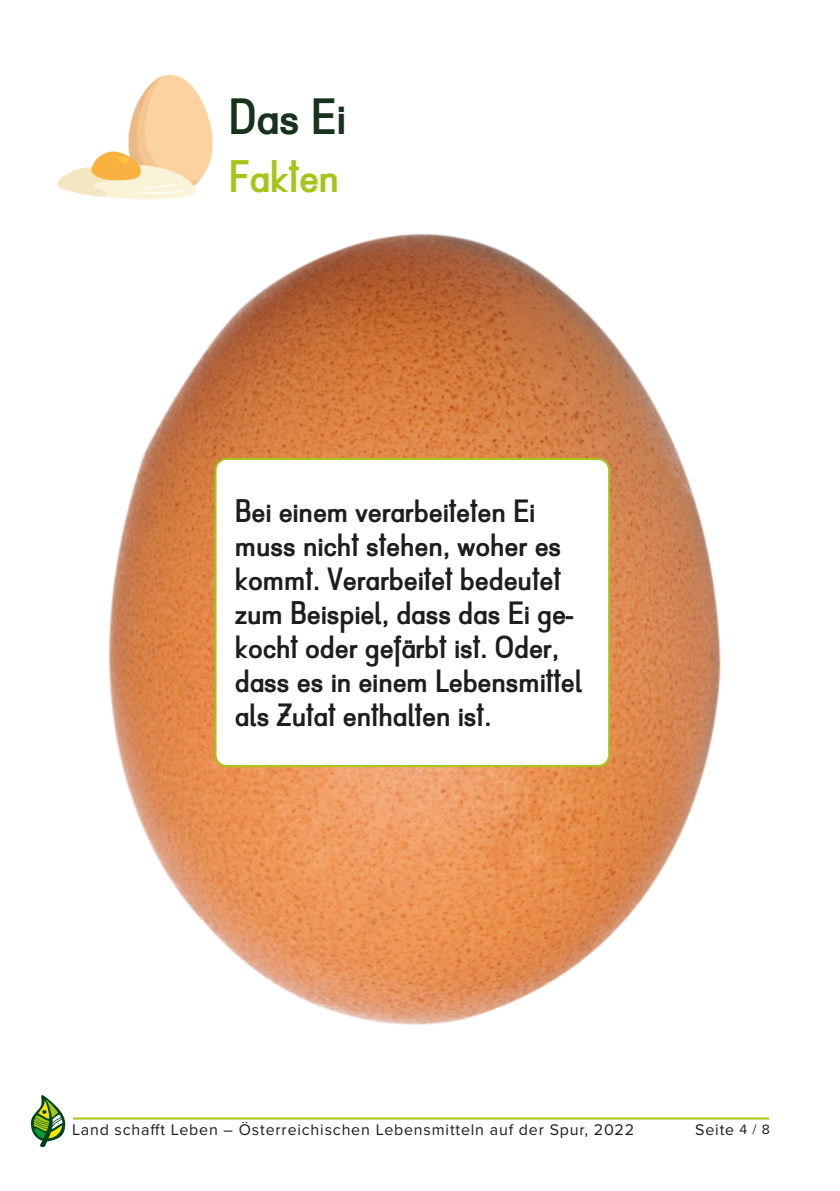
<style>
.page{position:relative;width:840px;height:1191px;background:#fff}
.page>*{position:absolute;margin:0;border:0;box-sizing:border-box;transform-origin:0 0}
.t1{font:700 38px "Aa Bb Cc";color:#17331c}
.t2{font:700 34px "Aa Bb Cc";letter-spacing:.03em;color:#a3c617}
.AufgabenText_ohne_lr{font:700 24px/34px "Aa Bb Cc";letter-spacing:.03em;color:#1d1d1b}
.t3{font:16px "Proxima Nova";letter-spacing:.05em;color:#1d1d1b}
.s1{font-size:14px}
</style>
<div class="page">
<svg style="left:40px;top:1144px;width:6px;height:3px"></svg>
<svg style="left:129px;top:75px;width:83px;height:54px"></svg>
<img style="left:31px;top:129px;width:739px;height:1015px">
<div style="left:215px;top:459px;width:393px;height:307px;background:#fff;border-radius:11px"></div>
<div style="left:214px;top:458px;width:395px;height:309px;border:2px solid #a3c617;border-radius:11px"></div>
<h1 class="t1" style="left:229px;top:91px;width:118px">Das Ei</h1>
<h2 class="t2" style="left:229px;top:154px;width:111px">Fakten</h2>
<p class="AufgabenText_ohne_lr" style="left:235px;top:496px;width:348px">Bei einem verarbeiteten Ei muss nicht stehen, woher es kommt. Verarbeitet bedeutet zum Beispiel, dass das Ei ge&shy;kocht oder gefärbt ist. Oder, dass es in einem Lebensmittel als Zutat enthalten ist.</p>
<p class="t3" style="left:72px;top:1120px;width:563px">Land schafft Leben – Österreichischen Lebensmitteln auf der Spur, 2022</p>
<p class="t3" style="left:694px;top:1120px;width:76px">Seite <span class="s1">4 / 8</span></p>
</div>
